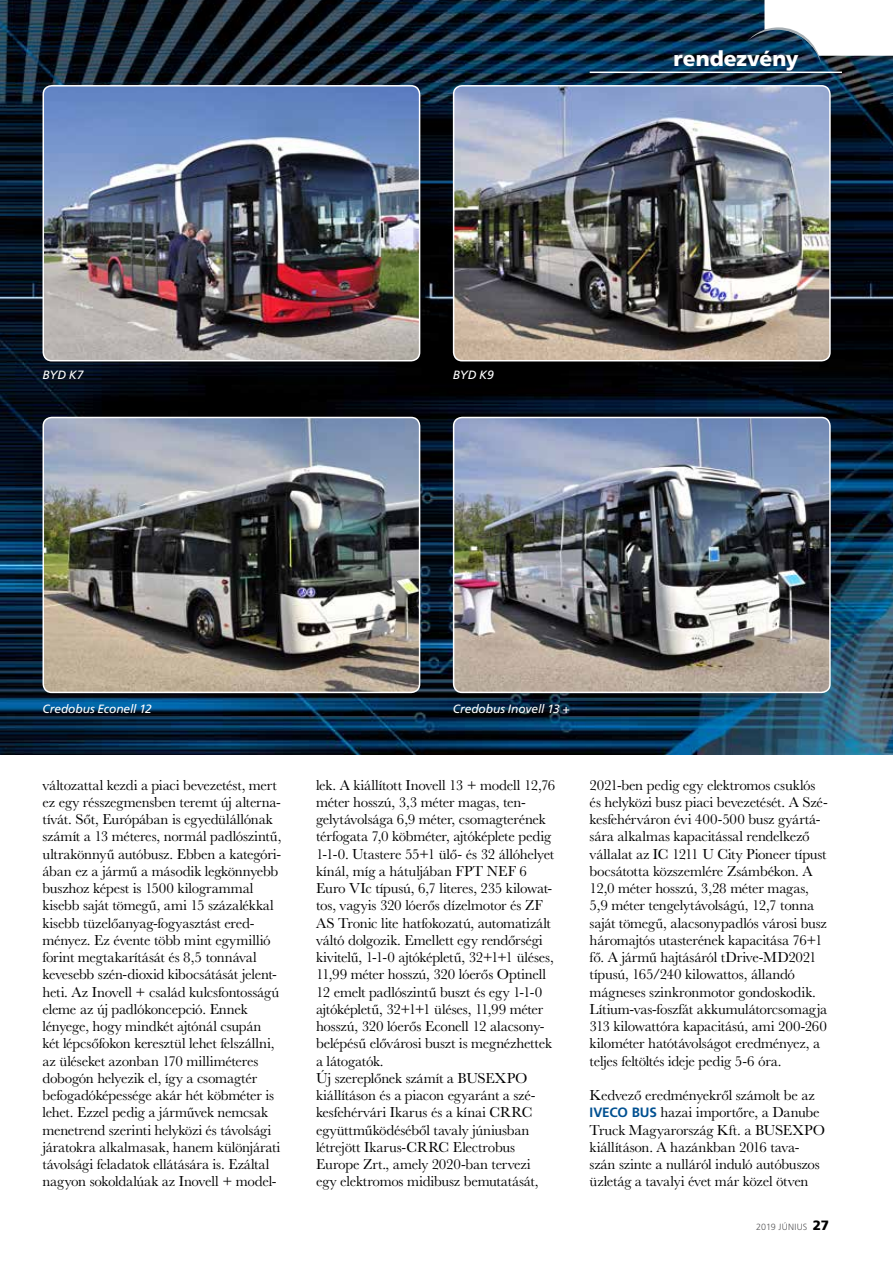
<style>
.page{position:relative;width:893px;height:1263px;background:#fff}
.page>*{position:absolute;margin:0;border:0;box-sizing:border-box;transform-origin:0 0}
.t1{font:900 21px "Frutiger HU";color:#fff}
.t2{font:15px/17.2px "Baskerville HU";letter-spacing:-.015em;color:#000}
.t3{font:12px "Frutiger H Italic";letter-spacing:-.005em;color:#fff}
.t4{font:300 9px "Frutiger HU";letter-spacing:.02em;color:#58585a}
.s1{font-family:"Frutiger H Bold";font-size:13.5px;color:#005091}
.s2{font-weight:900;font-size:13.5px;color:#000}
</style>
<div class="page">
<img style="left:0;top:0;width:893px;height:755px">
<svg style="left:747px;top:0;width:146px;height:63px"></svg>
<hr style="left:590px;top:72px;width:252px;height:1px;background:#fff">
<img style="left:454px;top:417px;width:376px;height:275px">
<div style="left:453px;top:417px;width:378px;height:276px;border:2px solid #fff;border-radius:9px"></div>
<img style="left:43px;top:417px;width:377px;height:275px">
<div style="left:43px;top:417px;width:377px;height:276px;border:2px solid #fff;border-radius:9px"></div>
<img style="left:43px;top:86px;width:377px;height:275px">
<div style="left:43px;top:85px;width:377px;height:276px;border:2px solid #fff;border-radius:9px"></div>
<img style="left:454px;top:86px;width:376px;height:275px">
<div style="left:453px;top:85px;width:378px;height:276px;border:2px solid #fff;border-radius:9px"></div>
<p class="t3" style="left:43px;top:368px;width:43px">BYD K7</p>
<p class="t3" style="left:43px;top:702px;width:111px">Credobus Econell 12</p>
<p class="t3" style="left:453px;top:368px;width:43px">BYD K9</p>
<h1 class="t1" style="left:674px;top:45px;width:127px">rendezvény</h1>
<p class="t3" style="left:453px;top:702px;width:118px">Credobus Inovell 13 +</p>
<p class="t2" style="left:43px;top:776px;width:240px">változattal kezdi a piaci bevezetést, mert ez egy résszegmensben teremt új alterna&shy;tívát. Sőt, Európában is egyedülállónak számít a 13 méteres, normál padlószintű, ultrakönnyű autóbusz. Ebben a kategóri&shy;ában ez a jármű a második legkönnyebb buszhoz képest is 1500 kilogrammal kisebb saját tömegű, ami 15 százalékkal kisebb tüzelőanyag-fogyasztást ered&shy;ményez. Ez évente több mint egymillió forint megtakarítását és 8,5 tonnával kevesebb szén-dioxid kibocsátását jelent&shy;heti. Az Inovell + család kulcsfontosságú eleme az új padlókoncepció. Ennek lényege, hogy mindkét ajtónál csupán két lépcsőfokon keresztül lehet felszállni, az üléseket azonban 170 milliméteres dobogón helyezik el, így a csomagtér befogadóképessége akár hét köbméter is lehet. Ezzel pedig a járművek nemcsak menetrend szerinti helyközi és távolsági járatokra alkalmasak, hanem különjárati távolsági feladatok ellátására is. Ezáltal nagyon sokoldalúak az Inovell + model-</p>
<p class="t2" style="left:316px;top:776px;width:241px">lek. A kiállított Inovell 13 + modell 12,76 méter hosszú, 3,3 méter magas, ten&shy;gelytávolsága 6,9 méter, csomagterének térfogata 7,0 köbméter, ajtóképlete pedig 1-1-0. Utastere 55+1 ülő- és 32 állóhelyet kínál, míg a hátuljában FPT NEF 6<br>Euro VIc típusú, 6,7 literes, 235 kilowat&shy;tos, vagyis 320 lóerős dízelmotor és ZF AS Tronic lite hatfokozatú, automatizált váltó dolgozik. Emellett egy rendőrségi kivitelű, 1-1-0 ajtóképletű, 32+1+1 üléses, 11,99 méter hosszú, 320 lóerős Optinell 12 emelt padlószintű buszt és egy 1-1-0 ajtóképletű, 32+1+1 üléses, 11,99 méter hosszú, 320 lóerős Econell 12 alacsony&shy;belépésű elővárosi buszt is megnézhettek a látogatók.<br>Új szereplőnek számít a BUSEXPO kiállításon és a piacon egyaránt a szé&shy;kesfehérvári Ikarus és a kínai CRRC együttműködéséből tavaly júniusban létrejött Ikarus-CRRC Electrobus Europe Zrt., amely 2020-ban tervezi<br>egy elektromos midibusz bemutatását,</p>
<p class="t2" style="left:590px;top:776px;width:240px">2021-ben pedig egy elektromos csuklós és helyközi busz piaci bevezetését. A Szé&shy;kesfehérváron évi 400-500 busz gyártá&shy;sára alkalmas kapacitással rendelkező vállalat az IC 1211 U City Pioneer típust bocsátotta közszemlére Zsámbékon. A 12,0 méter hosszú, 3,28 méter magas, 5,9 méter tengelytávolságú, 12,7 tonna saját tömegű, alacsonypadlós városi busz háromajtós utasterének kapacitása 76+1 fő. A jármű hajtásáról tDrive-MD2021 típusú, 165/240 kilowattos, állandó mágneses szinkronmotor gondoskodik.<br>Lítium-vas-foszfát akkumulátorcsomagja 313 kilowattóra kapacitású, ami 200-260 kilométer hatótávolságot eredményez, a teljes feltöltés ideje pedig 5-6 óra.</p>
<p class="t2" style="left:590px;top:1086px;width:237px">Kedvező eredményekről számolt be az <span class="s1">IVECO BUS</span> hazai importőre, a Danube Truck Magyarország Kft. a BUSEXPO kiállításon. A hazánkban 2016 tava&shy;szán szinte a nulláról induló autóbuszos üzletág a tavalyi évet már közel ötven</p>
<p class="t4" style="left:756px;top:1221px;width:75px">2019 JÚNIUS <span class="s2">27</span></p>
</div>
